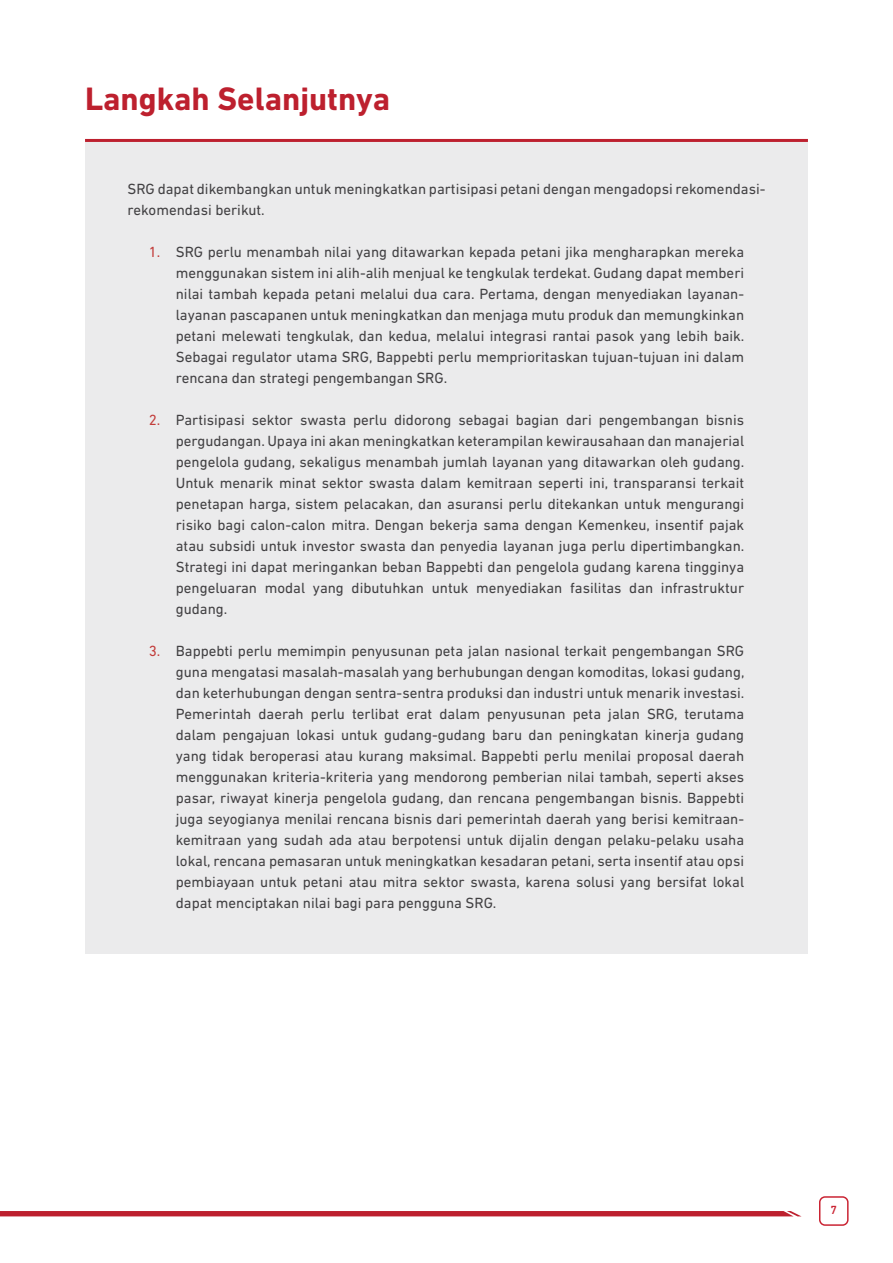
<style>
.page{position:relative;width:893px;height:1263px;background:#fff}
.page>*{position:absolute;margin:0;border:0;box-sizing:border-box;transform-origin:0 0}
.t1{font:700 33px "DIN Next LT Pro";color:#bd202e}
.t2{font:15px/21px "DIN Next LT Pro";color:#414042;text-align:justify}
.t3{font:500 12px "DIN Next LT Pro";color:#ca2433}
.s1{color:#c23c3a}
</style>
<div class="page">
<div style="left:819px;top:1196px;width:30px;height:30px;border:2px solid #ca2433;border-radius:5px"></div>
<div style="left:0;top:1211px;width:801px;height:5px;background:#bd202e"></div>
<div style="left:85px;top:142px;width:723px;height:812px;background:#ebebec"></div>
<hr style="left:85px;top:139px;width:723px;height:3px;background:#bd202e">
<h1 class="t1" style="left:85px;top:79px;width:307px">Langkah Selanjutnya</h1>
<p class="t2" style="left:128px;top:178px;width:639px">SRG dapat dikembangkan untuk meningkatkan partisipasi petani dengan mengadopsi rekomendasi&shy;rekomendasi berikut.</p>
<p class="t2" style="left:176px;top:241px;width:570px;text-indent:-27px"><span class="s1">1.</span> SRG perlu menambah nilai yang ditawarkan kepada petani jika mengharapkan mereka menggunakan sistem ini alih-alih menjual ke tengkulak terdekat. Gudang dapat memberi nilai tambah kepada petani melalui dua cara. Pertama, dengan menyediakan layanan&shy;layanan pascapanen untuk meningkatkan dan menjaga mutu produk dan memungkinkan petani melewati tengkulak, dan kedua, melalui integrasi rantai pasok yang lebih baik.<br>Sebagai regulator utama SRG, Bappebti perlu memprioritaskan tujuan-tujuan ini dalam rencana dan strategi pengembangan SRG.</p>
<p class="t2" style="left:176px;top:409px;width:570px;text-indent:-27px"><span class="s1">2.</span> Partisipasi sektor swasta perlu didorong sebagai bagian dari pengembangan bisnis pergudangan. Upaya ini akan meningkatkan keterampilan kewirausahaan dan manajerial pengelola gudang, sekaligus menambah jumlah layanan yang ditawarkan oleh gudang.<br>Untuk menarik minat sektor swasta dalam kemitraan seperti ini, transparansi terkait penetapan harga, sistem pelacakan, dan asuransi perlu ditekankan untuk mengurangi risiko bagi calon-calon mitra. Dengan bekerja sama dengan Kemenkeu, insentif pajak atau subsidi untuk investor swasta dan penyedia layanan juga perlu dipertimbangkan.<br>Strategi ini dapat meringankan beban Bappebti dan pengelola gudang karena tingginya pengeluaran modal yang dibutuhkan untuk menyediakan fasilitas dan infrastruktur gudang.</p>
<p class="t2" style="left:176px;top:640px;width:570px;text-indent:-27px"><span class="s1">3.</span> Bappebti perlu memimpin penyusunan peta jalan nasional terkait pengembangan SRG guna mengatasi masalah-masalah yang berhubungan dengan komoditas, lokasi gudang, dan keterhubungan dengan sentra-sentra produksi dan industri untuk menarik investasi.<br>Pemerintah daerah perlu terlibat erat dalam penyusunan peta jalan SRG, terutama dalam pengajuan lokasi untuk gudang-gudang baru dan peningkatan kinerja gudang yang tidak beroperasi atau kurang maksimal. Bappebti perlu menilai proposal daerah menggunakan kriteria-kriteria yang mendorong pemberian nilai tambah, seperti akses pasar, riwayat kinerja pengelola gudang, dan rencana pengembangan bisnis. Bappebti juga seyogianya menilai rencana bisnis dari pemerintah daerah yang berisi kemitraan&shy;kemitraan yang sudah ada atau berpotensi untuk dijalin dengan pelaku-pelaku usaha lokal, rencana pemasaran untuk meningkatkan kesadaran petani, serta insentif atau opsi pembiayaan untuk petani atau mitra sektor swasta, karena solusi yang bersifat lokal dapat menciptakan nilai bagi para pengguna SRG.</p>
<p class="t3" style="left:830px;top:1203px;width:8px">7</p>
</div>
